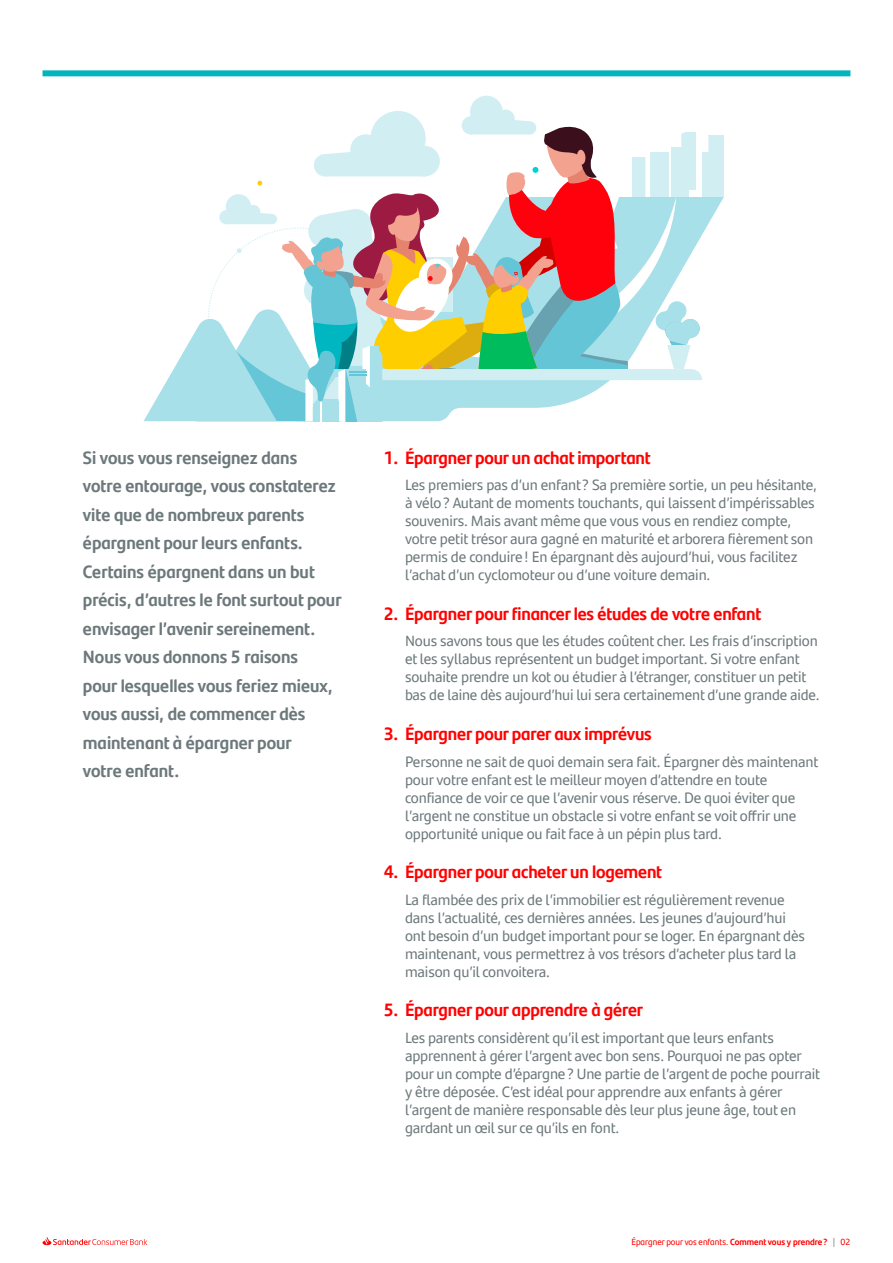
<style>
.page{position:relative;width:893px;height:1263px;background:#fff}
.page>*{position:absolute;margin:0;border:0;box-sizing:border-box;transform-origin:0 0}
.t1{font:700 18px/28.5px "Santander Headline";color:#6c787a}
.t2{font:700 18px "Santander Headline";letter-spacing:-.01em;color:#f00}
.t3{font:15px/18px "Santander Text";letter-spacing:-.01em;color:#6c787a}
.t4{font:9px "Santander Headline";color:#f00}
.s1{font-weight:700}
.s2{color:#6c787a}
</style>
<div class="page">
<svg style="left:43px;top:1237px;width:104px;height:8px"></svg>
<div style="left:43px;top:70px;width:807px;height:6px;background:#00b5be"></div>
<div style="left:708px;top:136px;width:16px;height:61px;background:#d1eef3"></div>
<div style="left:496px;top:110px;width:19px;height:18px;background:#d1eef3;border-radius:50%"></div>
<div style="left:470px;top:96px;width:33px;height:32px;background:#d1eef3;border-radius:50%"></div>
<div style="left:370px;top:111px;width:56px;height:55px;background:#d1eef3;border-radius:50%"></div>
<svg style="left:144px;top:116px;width:564px;height:305px"></svg>
<p class="t1" style="left:83px;top:442px;width:260px">Si vous vous renseignez dans<br>votre entourage, vous constaterez vite que de nombreux parents épargnent pour leurs enfants.<br>Certains épargnent dans un but précis, d’autres le font surtout pour envisager l’avenir sereinement.<br>Nous vous donnons 5 raisons<br>pour lesquelles vous feriez mieux, vous aussi, de commencer dès maintenant à épargner pour<br>votre enfant.</p>
<p class="t2" style="left:384px;top:443px;width:269px">1. Épargner pour un achat important</p>
<p class="t3" style="left:405px;top:475px;width:414px">Les premiers pas d’un enfant? Sa première sortie, un peu hésitante, à vélo? Autant de moments touchants, qui laissent d’impérissables souvenirs. Mais avant même que vous vous en rendiez compte, votre petit trésor aura gagné en maturité et arborera fièrement son permis de conduire! En épargnant dès aujourd’hui, vous facilitez l’achat d’un cyclomoteur ou d’une voiture demain.</p>
<p class="t2" style="left:384px;top:599px;width:379px">2. Épargner pour financer les études de votre enfant</p>
<p class="t3" style="left:405px;top:631px;width:416px">Nous savons tous que les études coûtent cher. Les frais d’inscription et les syllabus représentent un budget important. Si votre enfant souhaite prendre un kot ou étudier à l’étranger, constituer un petit bas de laine dès aujourd’hui lui sera certainement d’une grande aide.</p>
<p class="t2" style="left:384px;top:720px;width:270px">3. Épargner pour parer aux imprévus</p>
<p class="t3" style="left:405px;top:752px;width:415px">Personne ne sait de quoi demain sera fait. Épargner dès maintenant pour votre enfant est le meilleur moyen d’attendre en toute confiance de voir ce que l’avenir vous réserve. De quoi éviter que l’argent ne constitue un obstacle si votre enfant se voit offrir une opportunité unique ou fait face à un pépin plus tard.</p>
<p class="t2" style="left:384px;top:858px;width:280px">4. Épargner pour acheter un logement</p>
<p class="t3" style="left:405px;top:890px;width:401px">La flambée des prix de l’immobilier est régulièrement revenue dans l’actualité, ces dernières années. Les jeunes d’aujourd’hui ont besoin d’un budget important pour se loger. En épargnant dès maintenant, vous permettrez à vos trésors d’acheter plus tard la maison qu’il convoitera.</p>
<p class="t2" style="left:384px;top:996px;width:261px">5. Épargner pour apprendre à gérer</p>
<p class="t3" style="left:405px;top:1028px;width:417px">Les parents considèrent qu’il est important que leurs enfants apprennent à gérer l’argent avec bon sens. Pourquoi ne pas opter pour un compte d’épargne? Une partie de l’argent de poche pourrait y être déposée. C’est idéal pour apprendre aux enfants à gérer l’argent de manière responsable dès leur plus jeune âge, tout en gardant un œil sur ce qu’ils en font.</p>
<p class="t4" style="left:631px;top:1235px;width:220px">Épargner pour vos enfants. <span class="s1">Comment vous y prendre?</span> <span class="s2">|</span> 02</p>
</div>
